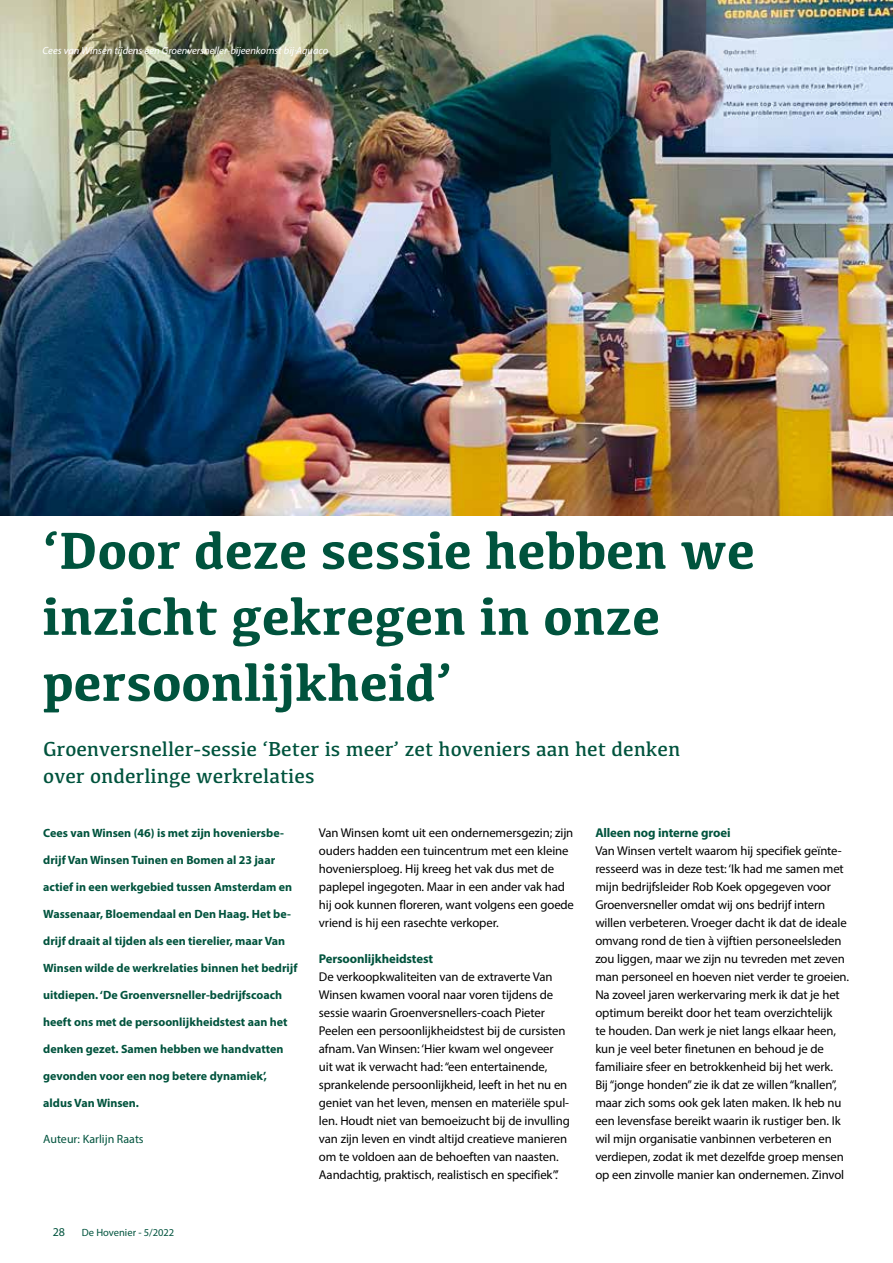
<style>
.page{position:relative;width:893px;height:1263px;background:#fff}
.page>*{position:absolute;margin:0;border:0;box-sizing:border-box;transform-origin:0 0}
.t1{font:700 54px/66px "Kefa";color:#00533d}
.t2{font:21px/27px "Kefa";color:#00533d}
.t3{font:12.75px/18px "Myriad Pro";letter-spacing:-.01em;color:#000}
.t4{font:700 12.75px "Myriad Pro";letter-spacing:-.01em;color:#00533d}
.t5{font:700 12px "Myriad Pro";color:#00533d}
.t6{font:12px "Myriad Pro";color:#00533d}
.t7{font:italic 10.5px "Myriad Pro";color:#fff}
.t8{font:10.5px "Myriad Pro";color:#00533d}
</style>
<div class="page">
<img style="left:0;top:0;width:893px;height:515px">
<p class="t7" style="left:43px;top:44px;width:287px">Cees van Winsen tijdens een Groenversneller-bijeenkomst bij Aquaco</p>
<h1 class="t1" style="left:43px;top:515px;width:714px">‘Door deze sessie hebben we inzicht gekregen in onze persoonlijkheid’</h1>
<h2 class="t2" style="left:43px;top:735px;width:639px">Groenversneller-sessie ‘Beter is meer’ zet hoveniers aan het denken over onderlinge werkrelaties</h2>
<p class="t5" style="left:43px;top:825px;width:242px">Cees van Winsen (46) is met zijn hoveniersbe-</p>
<p class="t5" style="left:43px;top:852px;width:233px">drijf Van Winsen Tuinen en Bomen al 23 jaar</p>
<p class="t5" style="left:43px;top:879px;width:250px">actief in een werkgebied tussen Amsterdam en</p>
<p class="t5" style="left:43px;top:906px;width:249px">Wassenaar, Bloemendaal en Den Haag. Het be-</p>
<p class="t5" style="left:43px;top:933px;width:244px">drijf draait al tijden als een tierelier, maar Van</p>
<p class="t5" style="left:43px;top:960px;width:256px">Winsen wilde de werkrelaties binnen het bedrijf</p>
<p class="t5" style="left:43px;top:987px;width:240px">uitdiepen. ‘De Groenversneller-bedrijfscoach</p>
<p class="t5" style="left:43px;top:1014px;width:246px">heeft ons met de persoonlijkheidstest aan het</p>
<p class="t5" style="left:43px;top:1041px;width:242px">denken gezet. Samen hebben we handvatten</p>
<p class="t5" style="left:43px;top:1068px;width:225px">gevonden voor een nog betere dynamiek’,</p>
<p class="t5" style="left:43px;top:1095px;width:97px">aldus Van Winsen.</p>
<p class="t6" style="left:43px;top:1132px;width:102px">Auteur: Karlijn Raats</p>
<p class="t6" style="left:53px;top:1224px;width:14px">28</p>
<p class="t8" style="left:82px;top:1226px;width:94px">De Hovenier - 5/2022</p>
<p class="t3" style="left:319px;top:824px;width:257px">Van Winsen komt uit een ondernemersgezin; zijn ouders hadden een tuincentrum met een kleine hoveniersploeg. Hij kreeg het vak dus met de paplepel ingegoten. Maar in een ander vak had hij ook kunnen floreren, want volgens een goede vriend is hij een rasechte verkoper.</p>
<p class="t4" style="left:319px;top:950px;width:116px">Persoonlijkheidstest</p>
<p class="t3" style="left:319px;top:968px;width:252px">De verkoopkwaliteiten van de extraverte Van Winsen kwamen vooral naar voren tijdens de sessie waarin Groenversnellers-coach Pieter Peelen een persoonlijkheidstest bij de cursisten afnam. Van Winsen: ‘Hier kwam wel ongeveer uit wat ik verwacht had: “een entertainende, sprankelende persoonlijkheid, leeft in het nu en geniet van het leven, mensen en materiële spul&shy;len. Houdt niet van bemoeizucht bij de invulling van zijn leven en vindt altijd creatieve manieren om te voldoen aan de behoeften van naasten.<br>Aandachtig, praktisch, realistisch en specifiek”.’</p>
<p class="t4" style="left:595px;top:824px;width:137px">Alleen nog interne groei</p>
<p class="t3" style="left:595px;top:842px;width:255px">Van Winsen vertelt waarom hij specifiek geïnte&shy;resseerd was in deze test: ‘Ik had me samen met mijn bedrijfsleider Rob Koek opgegeven voor Groenversneller omdat wij ons bedrijf intern willen verbeteren. Vroeger dacht ik dat de ideale omvang rond de tien à vijftien personeelsleden zou liggen, maar we zijn nu tevreden met zeven man personeel en hoeven niet verder te groeien.<br>Na zoveel jaren werkervaring merk ik dat je het optimum bereikt door het team overzichtelijk<br>te houden. Dan werk je niet langs elkaar heen, kun je veel beter finetunen en behoud je de familiaire sfeer en betrokkenheid bij het werk.<br>Bij “jonge honden” zie ik dat ze willen “knallen”, maar zich soms ook gek laten maken. Ik heb nu een levensfase bereikt waarin ik rustiger ben. Ik wil mijn organisatie vanbinnen verbeteren en verdiepen, zodat ik met dezelfde groep mensen op een zinvolle manier kan ondernemen. Zinvol</p>
</div>
